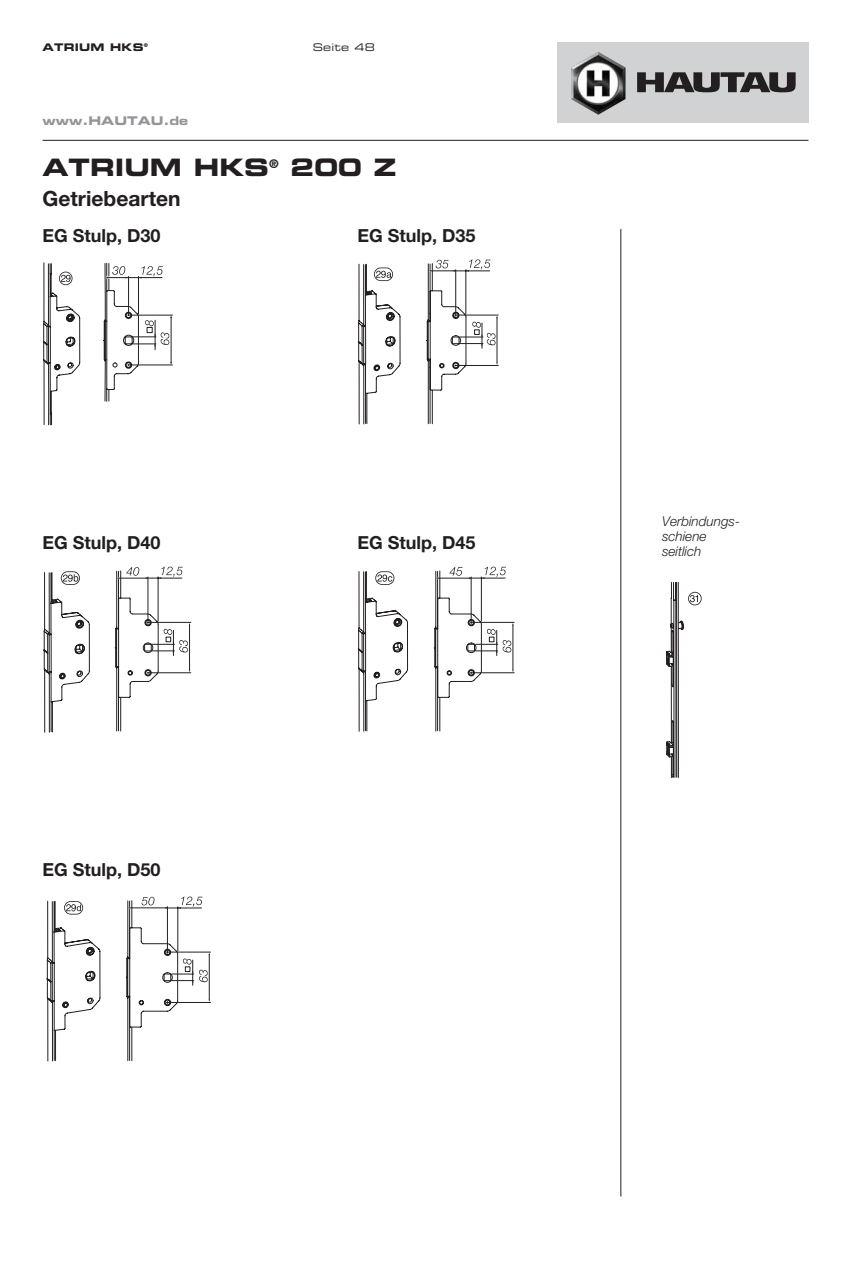
<style>
.page{position:relative;width:851px;height:1263px;background:#fff}
.page>*{position:absolute;margin:0;border:0;box-sizing:border-box;transform-origin:0 0}
.t1{font:24px "Eurostile Bold Extended Two";color:#231f20}
.t2{font:700 21px "Helvetica Neue LT Std";color:#231f20}
.t3{font:700 18px "Helvetica Neue LT Std";color:#231f20}
.t4{font:italic 300 13.5px/15px "Helvetica Neue LT Std";color:#231f20}
.t5{font:12px "Eurostile Bold Extended Two";color:#939598}
.t6{font:10.5px "Eurostile Bold Extended Two";letter-spacing:.02em;color:#231f20}
.t7{font:10.5px "Eurostile Extended Two";letter-spacing:.02em;color:#231f20}
</style>
<div class="page">
<hr style="left:43px;top:140px;width:765px;height:1px;background:#231f20">
<div style="left:557px;top:43px;width:251px;height:80px;background:#d1d2d4"></div>
<img style="left:571px;top:52px;width:54px;height:63px">
<svg style="left:637px;top:72px;width:158px;height:20px"></svg>
<hr style="left:620px;top:229px;width:1px;height:967px;background:#231f20">
<hr style="left:470px;top:622px;width:44px;height:1px;background:#231f20">
<hr style="left:470px;top:672px;width:44px;height:1px;background:#231f20">
<svg style="left:46px;top:900px;width:55px;height:161px"></svg>
<hr style="left:454px;top:315px;width:44px;height:1px;background:#231f20">
<hr style="left:455px;top:365px;width:43px;height:1px;background:#231f20">
<svg style="left:43px;top:262px;width:37px;height:163px"></svg>
<svg style="left:103px;top:263px;width:69px;height:139px"></svg>
<svg style="left:666px;top:582px;width:35px;height:196px"></svg>
<svg style="left:126px;top:896px;width:84px;height:165px"></svg>
<svg style="left:357px;top:259px;width:140px;height:166px"></svg>
<svg style="left:43px;top:567px;width:147px;height:166px"></svg>
<svg style="left:64px;top:901px;width:19px;height:13px"></svg>
<svg style="left:357px;top:567px;width:156px;height:165px"></svg>
<p class="t6" style="left:43px;top:40px;width:107px">ATRIUM HKS<sup>®</sup></p>
<p class="t7" style="left:313px;top:40px;width:64px">Seite 48</p>
<p class="t5" style="left:43px;top:113px;width:147px">www.HAUTAU.de</p>
<h1 class="t1" style="left:43px;top:150px;width:355px">ATRIUM HKS<sup>®</sup> 200 Z</h1>
<p class="t2" style="left:43px;top:185px;width:140px">Getriebearten</p>
<p class="t3" style="left:43px;top:225px;width:120px">EG Stulp, D30</p>
<p class="t3" style="left:357px;top:225px;width:120px">EG Stulp, D35</p>
<p class="t3" style="left:43px;top:531px;width:120px">EG Stulp, D40</p>
<p class="t3" style="left:357px;top:531px;width:120px">EG Stulp, D45</p>
<p class="t3" style="left:43px;top:858px;width:120px">EG Stulp, D50</p>
<p class="t4" style="left:662px;top:514px;width:78px">Verbindungs&shy;schiene seitlich</p>
</div>
